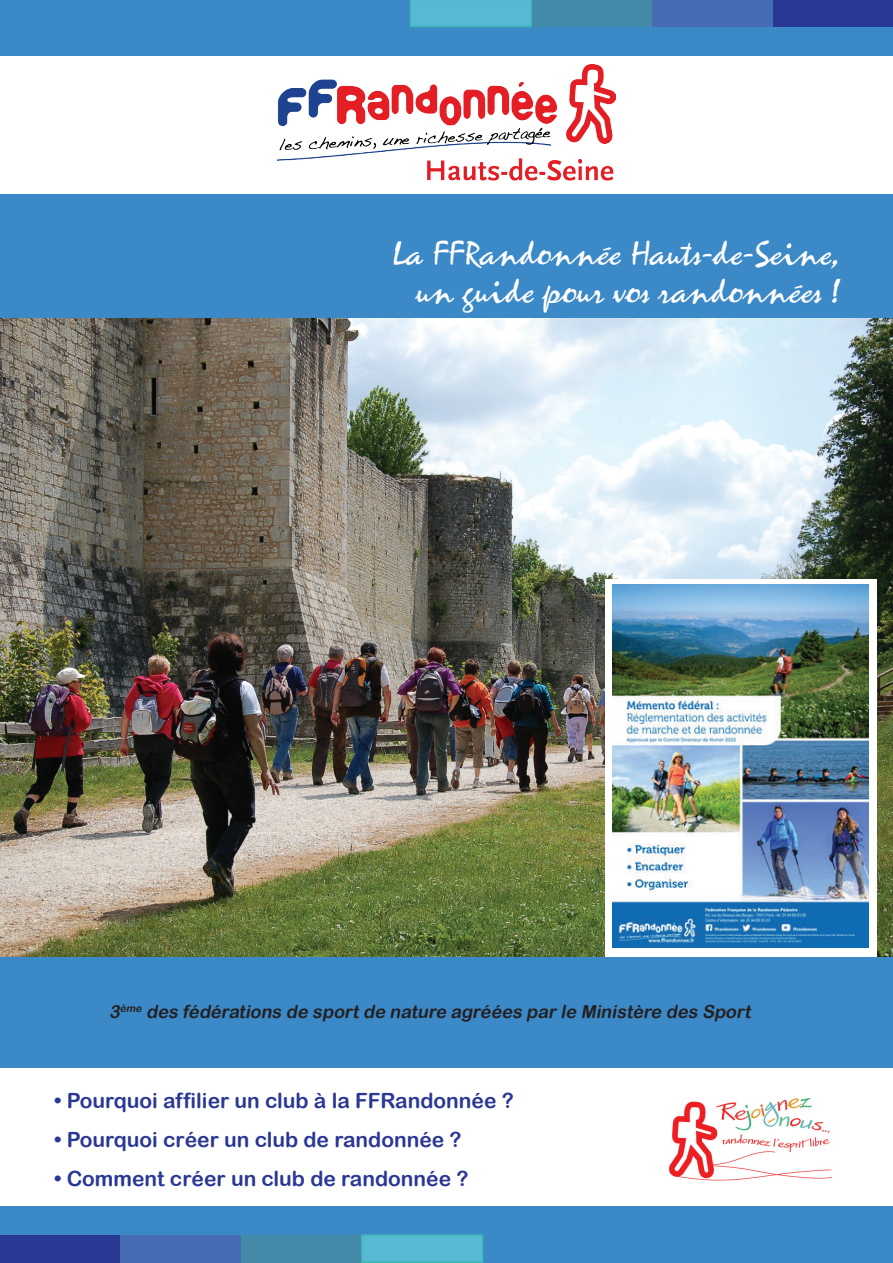
<style>
.page{position:relative;width:893px;height:1263px;background:#fff}
.page>*{position:absolute;margin:0;border:0;box-sizing:border-box;transform-origin:0 0}
.t1{font:31.5px/37.8px "Borealis";color:#fff;text-align:right}
.t2{font:21px "Arial Rounded MT Bold";color:#2a3895}
.t3{font:italic 18px "Arial Rounded MT Bold";color:#231f20}
</style>
<div class="page">
<div style="left:0;top:0;width:893px;height:319px;background:#3c89c8"></div>
<div style="left:0;top:56px;width:893px;height:138px;background:#fff"></div>
<img style="left:277px;top:65px;width:338px;height:116px">
<div style="left:772px;top:0;width:121px;height:26px;background:#2a3895"></div>
<div style="left:652px;top:0;width:121px;height:26px;background:#466cb4"></div>
<div style="left:531px;top:0;width:121px;height:26px;background:#438ba9"></div>
<svg style="left:410px;top:0;width:122px;height:27px"></svg>
<div style="left:0;top:957px;width:893px;height:306px;background:#3c89c8"></div>
<div style="left:0;top:1235px;width:121px;height:27px;background:#2a3895"></div>
<div style="left:120px;top:1235px;width:121px;height:27px;background:#466cb4"></div>
<div style="left:241px;top:1235px;width:121px;height:27px;background:#438ba9"></div>
<div style="left:362px;top:1235px;width:121px;height:27px;background:#57b9d3"></div>
<div style="left:361px;top:1234px;width:122px;height:29px;border:2px solid #3cb6b2"></div>
<div style="left:0;top:1068px;width:893px;height:137px;background:#fff"></div>
<img style="left:668px;top:1097px;width:164px;height:84px">
<img style="left:0;top:319px;width:893px;height:638px">
<div style="left:606px;top:579px;width:271px;height:378px;background:#fff"></div>
<img style="left:612px;top:585px;width:257px;height:362px">
<h1 class="t1" style="left:391px;top:235px;width:450px">La FFRandonnée Hauts-de-Seine, un guide pour vos randonnées !</h1>
<p class="t3" style="left:109px;top:1000px;width:647px">3<sup>ème</sup> des fédérations de sportde nature agréées par le Ministère des Sport</p>
<p class="t2" style="left:54px;top:1088px;width:461px">• Pourquoi affilier un club à la FFRandonnée ?</p>
<p class="t2" style="left:54px;top:1127px;width:409px">• Pourquoi créer un club de randonnée ?</p>
<p class="t2" style="left:54px;top:1166px;width:416px">• Comment créer un club de randonnée ?</p>
</div>
